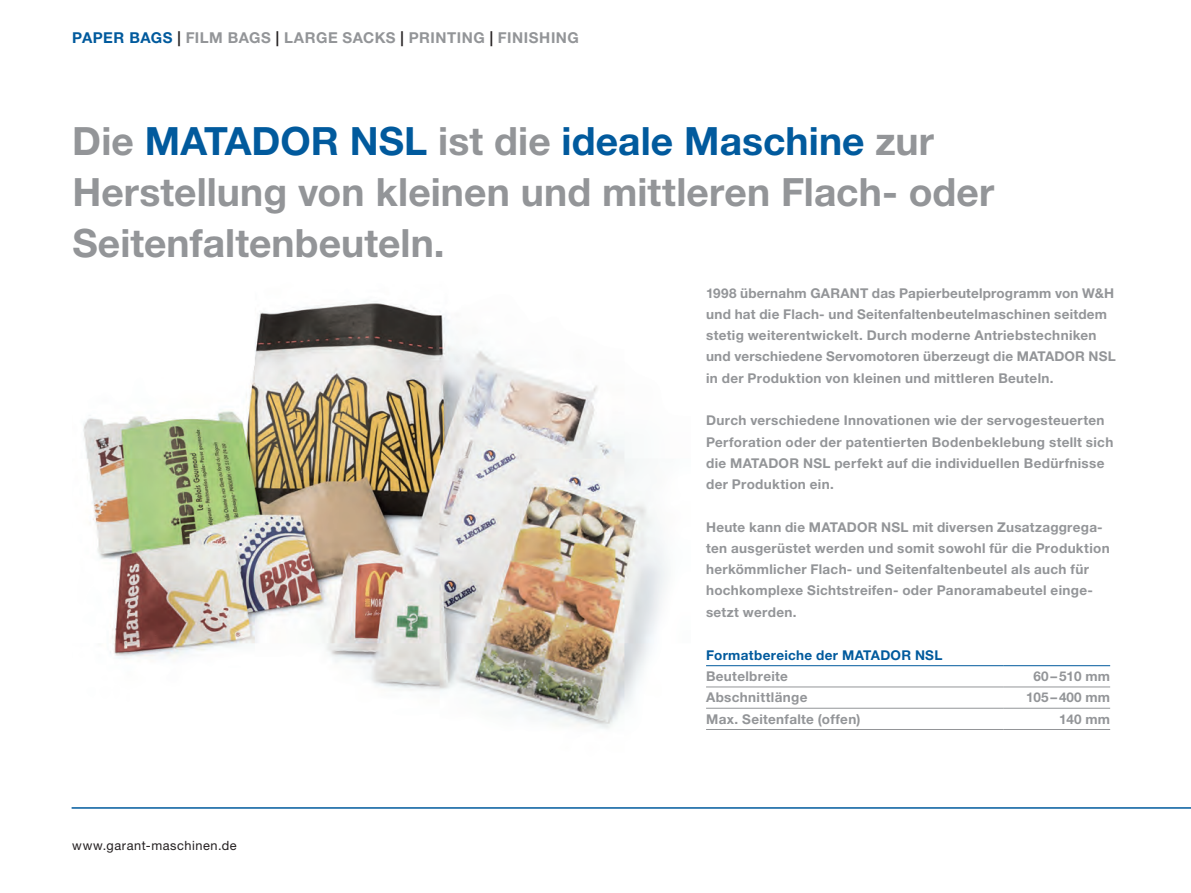
<style>
.page{position:relative;width:1191px;height:893px;background:#fff}
.page>*{position:absolute;margin:0;border:0;box-sizing:border-box;transform-origin:0 0}
.t1{font:700 39px/51px "Helvetica Neue LT Std";letter-spacing:.005em;color:#939598}
.t2{font:700 15px "Helvetica Neue LT Std";letter-spacing:.035em;color:#939598}
.t3{font:700 13.5px/21.3px "Helvetica Neue LT Std";letter-spacing:.02em;color:#939598}
.t4{font:700 13.5px "Helvetica Neue LT Std";letter-spacing:.025em;color:#015a9d}
.t5{font:12.75px "Helvetica Neue LT Std";letter-spacing:.045em;color:#231f20}
.s1{color:#015a9d}
.s2{color:#231f20}
</style>
<div class="page">
<img style="left:83px;top:301px;width:585px;height:428px">
<hr style="left:72px;top:807px;width:1119px;height:2px;background:#015a9d">
<hr style="left:706px;top:665px;width:297px;height:1px;background:#015a9d">
<hr style="left:1003px;top:665px;width:107px;height:1px;background:#015a9d">
<hr style="left:706px;top:687px;width:297px;height:1px;background:#939598">
<hr style="left:1003px;top:687px;width:107px;height:1px;background:#939598">
<hr style="left:706px;top:708px;width:297px;height:1px;background:#939598">
<hr style="left:1003px;top:708px;width:107px;height:1px;background:#939598">
<hr style="left:706px;top:729px;width:297px;height:1px;background:#939598">
<hr style="left:1003px;top:729px;width:107px;height:1px;background:#939598">
<p class="t2" style="left:72px;top:28px;width:508px"><span class="s1">PAPER BAGS</span> <span class="s2">|</span> FILM BAGS <span class="s2">|</span> LARGE SACKS <span class="s2">|</span> PRINTING <span class="s2">|</span> FINISHING</p>
<h1 class="t1" style="left:72px;top:115px;width:923px">Die <span class="s1">MATADOR NSL</span> ist die <span class="s1">ideale Maschine</span> zur<br>Herstellung von kleinen und mittleren Flach- oder<br>Seitenfaltenbeuteln.</h1>
<p class="t3" style="left:706px;top:282px;width:411px">1998 übernahm GARANT das Papierbeutelprogramm von W&amp;H und hat die Flach- und Seitenfaltenbeutelmaschinen seitdem stetig weiterentwickelt. Durch moderne Antriebstechniken und verschiedene Servomotoren überzeugt die MATADOR NSL in der Produktion von kleinen und mittleren Beuteln.</p>
<p class="t3" style="left:706px;top:409px;width:409px">Durch verschiedene Innovationen wie der servogesteuerten Perforation oder der patentierten Bodenbeklebung stellt sich die MATADOR NSL perfekt auf die individuellen Bedürfnisse der Produktion ein.</p>
<p class="t3" style="left:706px;top:516px;width:405px">Heute kann die MATADOR NSL mit diversen Zusatzaggrega&shy;ten ausgerüstet werden und somit sowohl für die Produktion herkömmlicher Flach- und Seitenfaltenbeutel als auch für hochkomplexe Sichtstreifen- oder Panoramabeutel einge&shy;setzt werden.</p>
<p class="t4" style="left:706px;top:647px;width:238px">Formatbereiche der MATADOR NSL</p>
<p class="t3" style="left:706px;top:665px;width:83px">Beutelbreite</p>
<p class="t3" style="left:1033px;top:665px;width:78px">60–510 mm</p>
<p class="t3" style="left:706px;top:687px;width:103px">Abschnittlänge</p>
<p class="t3" style="left:1026px;top:687px;width:86px">105–400 mm</p>
<p class="t3" style="left:706px;top:708px;width:156px">Max. Seitenfalte (offen)</p>
<p class="t3" style="left:1059px;top:708px;width:53px">140 mm</p>
<p class="t5" style="left:72px;top:838px;width:166px">www.garant-maschinen.de</p>
</div>
